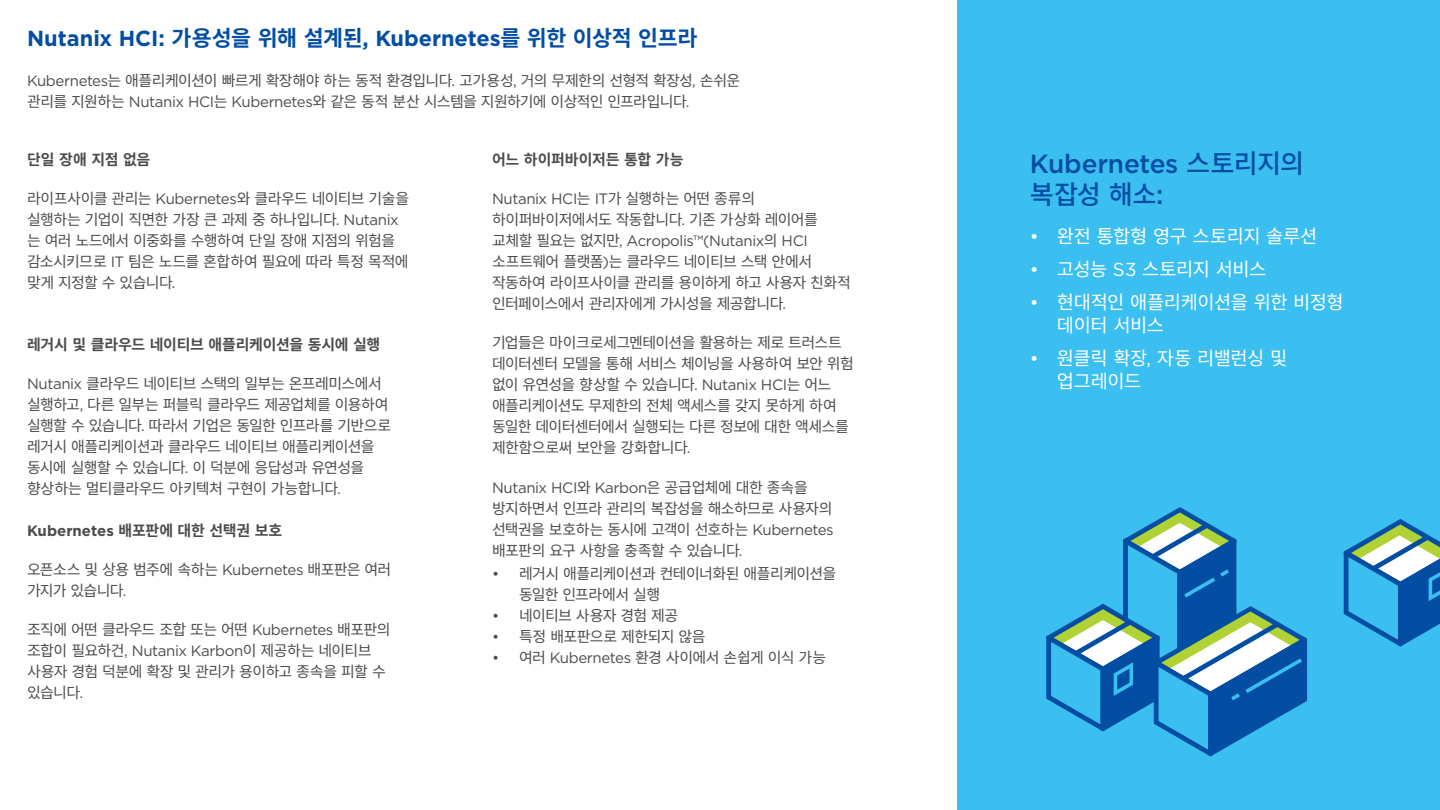
<style>
.page{position:relative;width:1440px;height:810px;background:#fff}
.page>*{position:absolute;margin:0;border:0;box-sizing:border-box;transform-origin:0 0}
.t1{font:500 26.25px/30.8px "Gotham";letter-spacing:-.01em;color:#034ea2}
.t2{font:700 21.75px "Gotham";color:#034ea2}
.t3{font:18.75px/23.2px "Source Han Sans KR";letter-spacing:-.03em;color:#fff}
.body{font:15px/21px "Source Han Sans KR";letter-spacing:-.04em;color:#4c4c4e}
.t4{font:700 15px "Source Han Sans KR";letter-spacing:-.02em;color:#4c4c4e}
.s1{font-family:"Source Han Sans KR"}
.s2{font-family:"Gotham"}
</style>
<div class="page">
<div style="left:957px;top:0;width:483px;height:810px;background:#3bbff0"></div>
<svg style="left:1046px;top:507px;width:261px;height:249px"></svg>
<svg style="left:1344px;top:519px;width:96px;height:128px"></svg>
<p class="t2" style="left:27px;top:24px;width:672px">Nutanix HCI: <span class="s1">가용성을 위해 설계된</span>, Kubernetes<span class="s1">를 위한 이상적 인프라</span></p>
<p class="body" style="left:27px;top:70px;width:715px"><span class="s2">Kubernetes</span>는 애플리케이션이 빠르게 확장해야 하는 동적 환경입니다<span class="s2">.</span> 고가용성<span class="s2">,</span> 거의 무제한의 선형적 확장성<span class="s2">,</span> 손쉬운 관리를 지원하는 <span class="s2">Nutanix HCI</span>는 <span class="s2">Kubernetes</span>와 같은 동적 분산 시스템을 지원하기에 이상적인 인프라입니다<span class="s2">.</span></p>
<p class="t4" style="left:27px;top:151px;width:125px">단일 장애 지점 없음</p>
<p class="body" style="left:27px;top:188px;width:384px">라이프사이클 관리는 <span class="s2">Kubernetes</span>와 클라우드 네이티브 기술을 실행하는 기업이 직면한 가장 큰 과제 중 하나입니다<span class="s2">. Nutanix </span>는 여러 노드에서 이중화를 수행하여 단일 장애 지점의 위험을 감소시키므로 <span class="s2">IT</span> 팀은 노드를 혼합하여 필요에 따라 특정 목적에 맞게 지정할 수 있습니다<span class="s2">.</span></p>
<p class="t4" style="left:27px;top:336px;width:355px">레거시 및 클라우드 네이티브 애플리케이션을 동시에 실행</p>
<p class="body" style="left:27px;top:374px;width:366px"><span class="s2">Nutanix</span> 클라우드 네이티브 스택의 일부는 온프레미스에서 실행하고<span class="s2">,</span> 다른 일부는 퍼블릭 클라우드 제공업체를 이용하여 실행할 수 있습니다<span class="s2">.</span> 따라서 기업은 동일한 인프라를 기반으로 레거시 애플리케이션과 클라우드 네이티브 애플리케이션을 동시에 실행할 수 있습니다<span class="s2">.</span> 이 덕분에 응답성과 유연성을 향상하는 멀티클라우드 아키텍처 구현이 가능합니다<span class="s2">.</span></p>
<p class="t4" style="left:27px;top:522px;width:257px"><span class="s2">Kubernetes</span> 배포판에 대한 선택권 보호</p>
<p class="body" style="left:27px;top:559px;width:366px">오픈소스 및 상용 범주에 속하는 <span class="s2">Kubernetes</span> 배포판은 여러 가지가 있습니다<span class="s2">.</span></p>
<p class="body" style="left:27px;top:619px;width:365px">조직에 어떤 클라우드 조합 또는 어떤 <span class="s2">Kubernetes</span> 배포판의 조합이 필요하건<span class="s2">, Nutanix Karbon</span>이 제공하는 네이티브 사용자 경험 덕분에 확장 및 관리가 용이하고 종속을 피할 수 있습니다<span class="s2">.</span></p>
<p class="t4" style="left:492px;top:151px;width:193px">어느 하이퍼바이저든 통합 가능</p>
<p class="body" style="left:492px;top:188px;width:361px"><span class="s2">Nutanix HCI</span>는 <span class="s2">IT</span>가 실행하는 어떤 종류의 하이퍼바이저에서도 작동합니다<span class="s2">.</span> 기존 가상화 레이어를 교체할 필요는 없지만<span class="s2">, Acropolis™(Nutanix</span>의 <span class="s2">HCI </span>소프트웨어 플랫폼<span class="s2">)</span>는 클라우드 네이티브 스택 안에서 작동하여 라이프사이클 관리를 용이하게 하고 사용자 친화적 인터페이스에서 관리자에게 가시성을 제공합니다<span class="s2">.</span></p>
<p class="body" style="left:492px;top:332px;width:363px">기업들은 마이크로세그멘테이션을 활용하는 제로 트러스트 데이터센터 모델을 통해 서비스 체이닝을 사용하여 보안 위험 없이 유연성을 향상할 수 있습니다<span class="s2">. Nutanix HCI</span>는 어느 애플리케이션도 무제한의 전체 액세스를 갖지 못하게 하여 동일한 데이터센터에서 실행되는 다른 정보에 대한 액세스를 제한함으로써 보안을 강화합니다<span class="s2">.</span></p>
<p class="body" style="left:492px;top:477px;width:343px"><span class="s2">Nutanix HCI</span>와 <span class="s2">Karbon</span>은 공급업체에 대한 종속을 방지하면서 인프라 관리의 복잡성을 해소하므로 사용자의 선택권을 보호하는 동시에 고객이 선호하는 <span class="s2">Kubernetes </span>배포판의 요구 사항을 충족할 수 있습니다<span class="s2">.</span></p>
<p class="body" style="left:519px;top:563px;width:319px;text-indent:-27px"><span class="s2">•</span> 레거시 애플리케이션과 컨테이너화된 애플리케이션을 동일한 인프라에서 실행</p>
<p class="body" style="left:492px;top:605px;width:188px"><span class="s2">•</span> 네이티브 사용자 경험 제공</p>
<p class="body" style="left:492px;top:626px;width:215px"><span class="s2">•</span> 특정 배포판으로 제한되지 않음</p>
<p class="body" style="left:492px;top:647px;width:336px"><span class="s2">•</span> 여러 <span class="s2">Kubernetes</span> 환경 사이에서 손쉽게 이식 가능</p>
<p class="t1" style="left:1030px;top:148px;width:276px">Kubernetes <span class="s1">스토리지의 복잡성 해소</span>:</p>
<p class="t3" style="left:1030px;top:224px;width:289px"><span class="s2">•</span> 완전 통합형 영구 스토리지 솔루션</p>
<p class="t3" style="left:1030px;top:257px;width:238px"><span class="s2">•</span> 고성능 <span class="s2">S3</span> 스토리지 서비스</p>
<p class="t3" style="left:1057px;top:290px;width:288px;text-indent:-27px"><span class="s2">•</span> 현대적인 애플리케이션을 위한 비정형 데이터 서비스</p>
<p class="t3" style="left:1057px;top:347px;width:232px;text-indent:-27px"><span class="s2">•</span> 원클릭 확장<span class="s2">,</span> 자동 리밸런싱 및 업그레이드</p>
</div>
